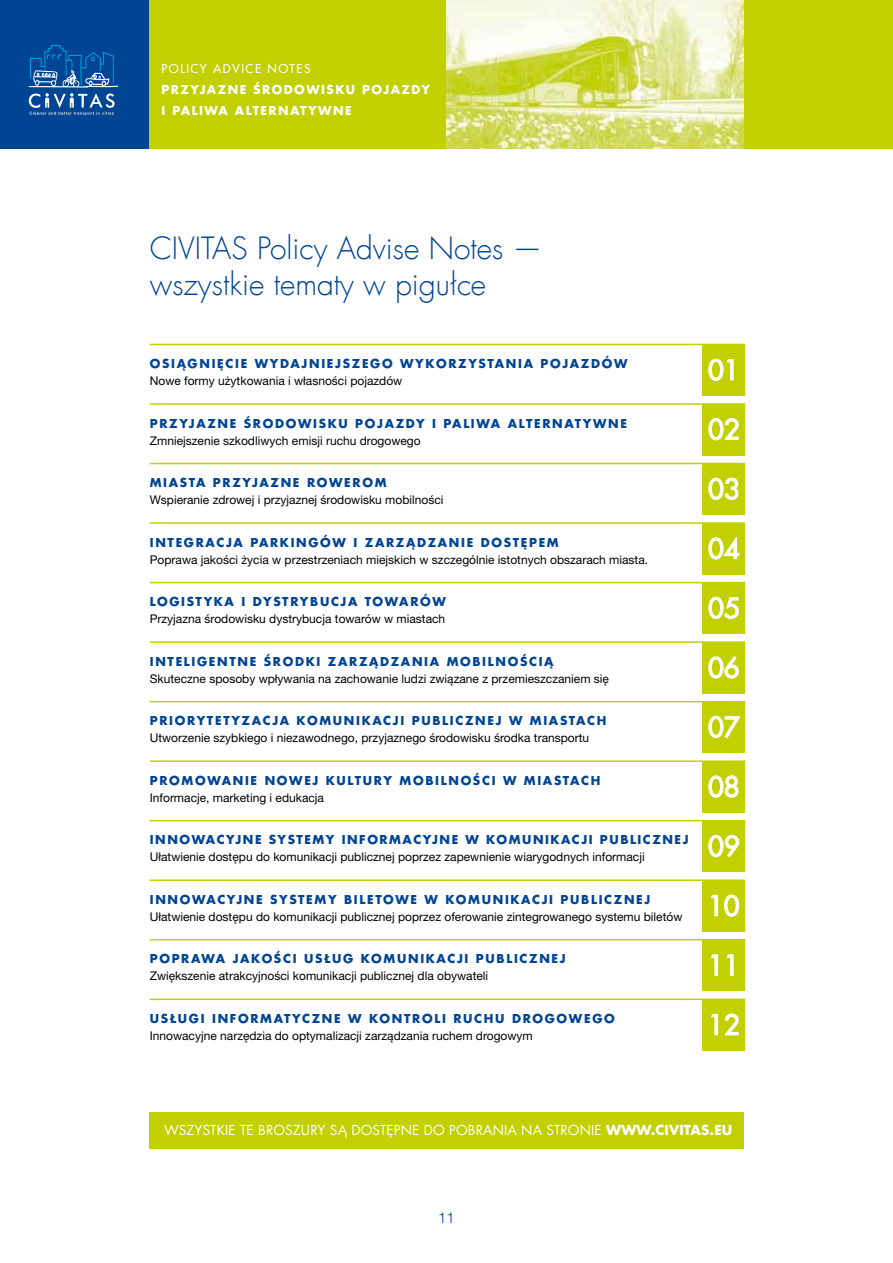
<style>
.page{position:relative;width:893px;height:1263px;background:#fff}
.page>*{position:absolute;margin:0;border:0;box-sizing:border-box;transform-origin:0 0}
.t1{font:300 30px/36px "Futura Com";color:#004494}
.t2{font:500 27px "Futura Com";color:#fff}
.t3{font:300 15px "Helvetica Neue LT Pro";color:#004494}
.t4{font:13.5px "Futura Com";letter-spacing:.01em;color:#fff}
.t5{font:700 13.5px "Futura Com";letter-spacing:.14em;color:#fff}
.t6{font:12px "Helvetica Neue LT Pro";color:#000}
.t7{font:700 12px "Futura Com";letter-spacing:.14em;color:#004494}
.t8{font:700 12px/21px "Futura Com";letter-spacing:.12em;color:#fff}
.t9{font:500 12px "Futura Com";letter-spacing:.12em;color:#fff}
.s1{font-weight:700}
</style>
<div class="page">
<div style="left:0;top:0;width:893px;height:149px;background:#c2cf00"></div>
<div style="left:0;top:0;width:149px;height:149px;background:#004494"></div>
<svg style="left:29px;top:45px;width:89px;height:70px"></svg>
<img style="left:446px;top:0;width:298px;height:149px">
<div style="left:703px;top:344px;width:42px;height:51px;background:#c2cf00"></div>
<div style="left:703px;top:404px;width:42px;height:51px;background:#c2cf00"></div>
<div style="left:703px;top:463px;width:42px;height:51px;background:#c2cf00"></div>
<div style="left:703px;top:523px;width:42px;height:51px;background:#c2cf00"></div>
<div style="left:703px;top:583px;width:42px;height:51px;background:#c2cf00"></div>
<div style="left:703px;top:642px;width:42px;height:51px;background:#c2cf00"></div>
<div style="left:703px;top:702px;width:42px;height:51px;background:#c2cf00"></div>
<div style="left:703px;top:761px;width:42px;height:51px;background:#c2cf00"></div>
<div style="left:703px;top:821px;width:42px;height:51px;background:#c2cf00"></div>
<div style="left:703px;top:880px;width:42px;height:51px;background:#c2cf00"></div>
<div style="left:703px;top:940px;width:42px;height:51px;background:#c2cf00"></div>
<div style="left:703px;top:999px;width:42px;height:51px;background:#c2cf00"></div>
<svg style="left:708px;top:358px;width:26px;height:23px"></svg>
<svg style="left:708px;top:418px;width:31px;height:23px"></svg>
<svg style="left:708px;top:477px;width:31px;height:23px"></svg>
<svg style="left:708px;top:537px;width:32px;height:23px"></svg>
<svg style="left:708px;top:596px;width:31px;height:24px"></svg>
<svg style="left:708px;top:656px;width:31px;height:23px"></svg>
<svg style="left:708px;top:715px;width:33px;height:24px"></svg>
<svg style="left:708px;top:775px;width:31px;height:23px"></svg>
<svg style="left:708px;top:834px;width:32px;height:24px"></svg>
<svg style="left:711px;top:894px;width:29px;height:23px"></svg>
<svg style="left:711px;top:954px;width:8px;height:22px"></svg>
<svg style="left:726px;top:954px;width:8px;height:22px"></svg>
<svg style="left:711px;top:1013px;width:28px;height:23px"></svg>
<hr style="left:150px;top:344px;width:595px;height:1px;background:#c2cf00">
<hr style="left:150px;top:403px;width:595px;height:2px;background:#c2cf00">
<hr style="left:150px;top:463px;width:595px;height:1px;background:#c2cf00">
<hr style="left:150px;top:522px;width:595px;height:2px;background:#c2cf00">
<hr style="left:150px;top:582px;width:595px;height:1px;background:#c2cf00">
<hr style="left:150px;top:641px;width:595px;height:2px;background:#c2cf00">
<hr style="left:150px;top:701px;width:595px;height:1px;background:#c2cf00">
<hr style="left:150px;top:760px;width:595px;height:2px;background:#c2cf00">
<hr style="left:150px;top:820px;width:595px;height:1px;background:#c2cf00">
<hr style="left:150px;top:879px;width:595px;height:2px;background:#c2cf00">
<hr style="left:150px;top:939px;width:595px;height:1px;background:#c2cf00">
<hr style="left:150px;top:998px;width:595px;height:2px;background:#c2cf00">
<div style="left:149px;top:1112px;width:595px;height:36px;background:#c2cf00"></div>
<p class="t9" style="left:162px;top:60px;width:150px">POLICY ADVICE NOTES</p>
<p class="t8" style="left:162px;top:79px;width:270px">PRZYJAZNE ŚRODOWISKU POJAZDY<br>I PALIWA ALTERNATYWNE</p>
<h1 class="t1" style="left:150px;top:230px;width:394px">CIVITAS Policy Advise Notes — wszystkie tematy w pigułce</h1>
<p class="t7" style="left:150px;top:354px;width:479px">OSIĄG NIĘC IE WYDAJNIEJSZEGO WYKORZYSTANIA POJAZDÓW</p>
<p class="t6" style="left:150px;top:374px;width:254px">Nowe formy użytkowania i własności pojazdów</p>
<p class="t7" style="left:150px;top:414px;width:479px">PRZYJAZNE ŚRODOWISKU POJAZDY I PALIWA ALTERNATYWNE</p>
<p class="t6" style="left:150px;top:433px;width:272px">Zmniejszenie szkodliwych emisji ruchu drogowego</p>
<p class="t7" style="left:150px;top:473px;width:238px">MIASTA PRZYJAZNE ROWEROM</p>
<p class="t6" style="left:150px;top:493px;width:295px">Wspieranie zdrowej i przyjaznej środowisku mobilności</p>
<p class="t7" style="left:150px;top:533px;width:410px">INTEGRACJA PARKINGÓW I ZARZĄDZANIE DOSTĘPEM</p>
<p class="t6" style="left:150px;top:552px;width:500px">Poprawa jakości życia w przestrzeniach miejskich w szczególnie istotnych obszarach miasta.</p>
<p class="t7" style="left:150px;top:592px;width:298px">LOGISTYKA I DYSTRYBUCJA TOWARÓW</p>
<p class="t6" style="left:150px;top:612px;width:297px">Przyjazna środowisku dystrybucja towarów w miastach</p>
<p class="t7" style="left:150px;top:652px;width:405px">INTELIGENTNE ŚRODKI ZARZĄDZANIA MOBILNOŚC IĄ</p>
<p class="t6" style="left:150px;top:671px;width:461px">Skuteczne sposoby wpływania na zachowanie ludzi związane z przemieszczaniem się</p>
<p class="t7" style="left:150px;top:711px;width:448px">PRIORYTETYZACJA KOMUNIKACJI PUBLICZNEJ W MIASTACH</p>
<p class="t6" style="left:150px;top:731px;width:441px">Utworzenie szybkiego i niezawodnego, przyjaznego środowisku środka transportu</p>
<p class="t7" style="left:150px;top:771px;width:442px">PROMOWANIE NOWEJ KULTURY MOBILNOŚC I W MIASTACH</p>
<p class="t6" style="left:150px;top:790px;width:176px">Informacje, marketing i edukacja</p>
<p class="t7" style="left:150px;top:831px;width:540px">INNOWACYJNE SYSTEMY INFORMACYJNE W KOMUNIKACJI PUBLICZNEJ</p>
<p class="t6" style="left:150px;top:850px;width:496px">Ułatwienie dostępu do komunikacji publicznej poprzez zapewnienie wiarygodnych informacji</p>
<p class="t7" style="left:150px;top:890px;width:502px">INNOWACYJNE SYSTEMY BILETOWE W KOMUNIKACJI PUBLICZNEJ</p>
<p class="t6" style="left:150px;top:909px;width:534px">Ułatwienie dostępu do komunikacji publicznej poprzez oferowanie zintegrowanego systemu biletów</p>
<p class="t7" style="left:150px;top:950px;width:417px">POPRAWA JAKOŚC I USŁUG KOMUNIKACJI PUBLICZNEJ</p>
<p class="t6" style="left:150px;top:969px;width:340px">Zwiększenie atrakcyjności komunikacji publicznej dla obywateli</p>
<p class="t7" style="left:150px;top:1009px;width:466px">USŁUGI INFORMATYCZNE W KONTROLI RUCH U DROGOWEGO</p>
<p class="t6" style="left:150px;top:1028px;width:385px">Innowacyjne narzędzia do optymalizacji zarządzania ruchem drogowym</p>
<h2 class="t2" style="left:708px;top:350px;width:33px">01</h2>
<h2 class="t2" style="left:708px;top:409px;width:33px">02</h2>
<h2 class="t2" style="left:708px;top:469px;width:33px">03</h2>
<h2 class="t2" style="left:708px;top:528px;width:33px">04</h2>
<h2 class="t2" style="left:708px;top:588px;width:33px">05</h2>
<h2 class="t2" style="left:708px;top:648px;width:33px">06</h2>
<h2 class="t2" style="left:708px;top:707px;width:33px">07</h2>
<h2 class="t2" style="left:708px;top:767px;width:33px">08</h2>
<h2 class="t2" style="left:708px;top:826px;width:33px">09</h2>
<h2 class="t2" style="left:708px;top:886px;width:33px">10</h2>
<h2 class="t2" style="left:708px;top:945px;width:33px">11</h2>
<h2 class="t2" style="left:708px;top:1005px;width:33px">12</h2>
<p class="t4" style="left:164px;top:1121px;width:305px">FWSZYSTKIE E BROSZUROCHRY SĄ UDRESOSTĘPNE DDO P O</p>
<p class="t4" style="left:172px;top:1121px;width:129px">IN D ALL THESE B</p>
<p class="t4" style="left:393px;top:1121px;width:11px">FOR</p>
<p class="t4" style="left:441px;top:1121px;width:293px">OWNBRANIA NA STRONIE <span class="s1">WWW.C IVITAS.EU</span></p>
<p class="t4" style="left:484px;top:1121px;width:62px">LOA D ON</p>
<p class="t5" style="left:565px;top:1119px;width:151px">WWW.C IVITAS.EU</p>
<p class="t3" style="left:438px;top:1208px;width:18px">11</p>
</div>
